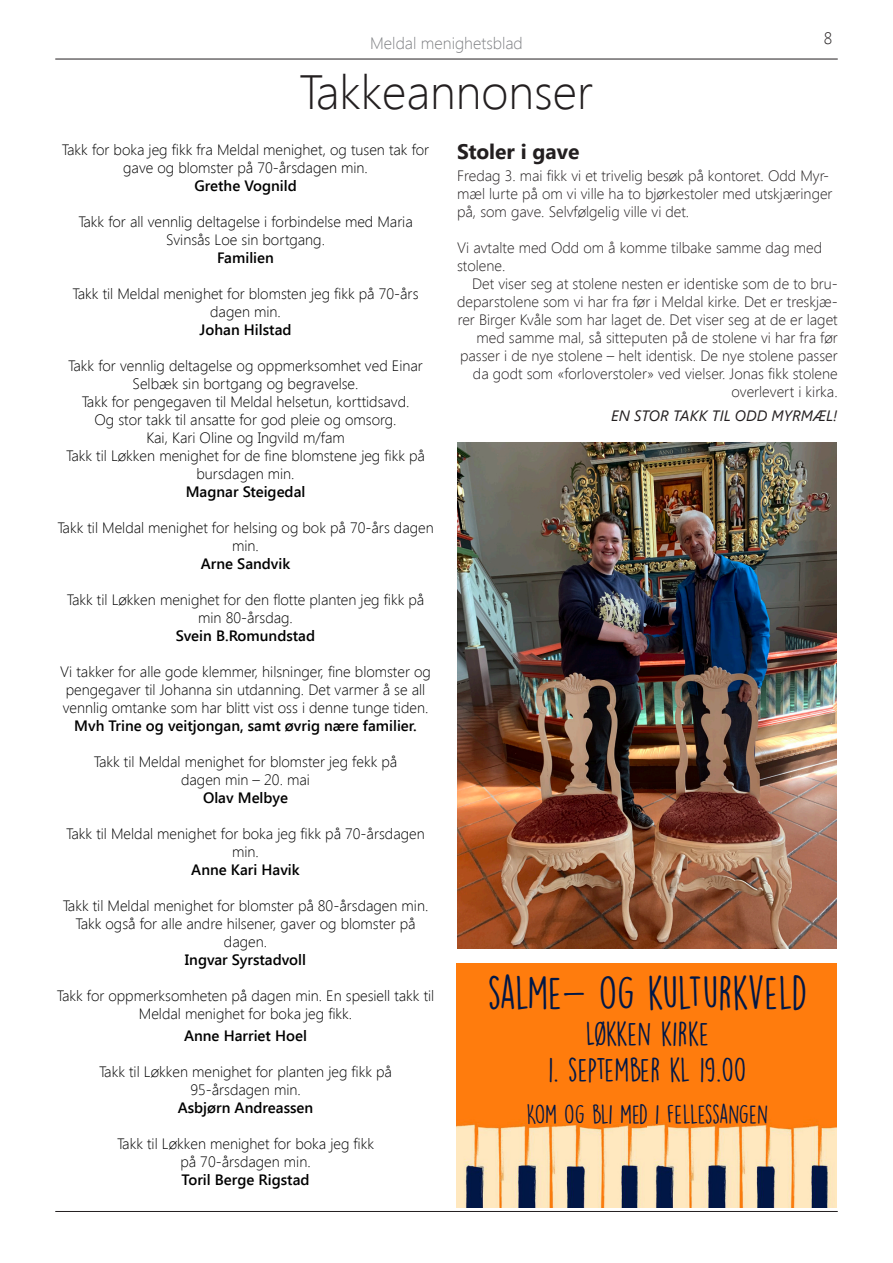
<style>
.page{position:relative;width:893px;height:1263px;background:#fff}
.page>*{position:absolute;margin:0;border:0;box-sizing:border-box;transform-origin:0 0}
.t1{font:300 48px "Segoe UI";color:#231f20}
.t2{font:42px "DK Lemon Yellow Sun";letter-spacing:-.01em;color:#011746}
.t3{font:30px "DK Lemon Yellow Sun";color:#011746}
.t4{font:30px "DK Lemon Yellow Sun";letter-spacing:-.02em;color:#011746}
.t5{font:24px "DK Lemon Yellow Sun";letter-spacing:-.03em;color:#011746}
.t6{font:700 21px "Segoe UI";color:#231f20}
.t7{font:300 16.5px "Segoe UI";color:#808285}
.t8{font:300 16.5px "Segoe UI";color:#231f20}
.t9{font:300 15px/18px "Segoe UI";color:#000;text-align:center}
.t10{font:300 15px/18px "Segoe UI";color:#231f20}
.t11{font:600 15px "Segoe UI";color:#000}
.t12{font:italic 15px "Segoe UI";color:#231f20}
</style>
<div class="page">
<hr style="left:55px;top:59px;width:783px;height:1px;background:#231f20">
<hr style="left:55px;top:1211px;width:783px;height:1px;background:#231f20">
<img style="left:457px;top:443px;width:380px;height:506px">
<div style="left:456px;top:963px;width:381px;height:233px;background:#ff7c0d"></div>
<img style="left:456px;top:1121px;width:381px;height:87px">
<p class="t7" style="left:370px;top:32px;width:154px">Meldal menighetsblad</p>
<p class="t8" style="left:824px;top:27px;width:10px">8</p>
<h1 class="t1" style="left:299px;top:59px;width:295px">Takkeannonser</h1>
<p class="t9" style="left:62px;top:140px;width:369px">Takk for boka jeg fikk fra Meldal menighet, og tusen tak for gave og blomster på 70-årsdagen min.</p>
<p class="t11" style="left:194px;top:175px;width:104px">Grethe Vognild</p>
<p class="t9" style="left:78px;top:212px;width:336px">Takk for all vennlig deltagelse i forbindelse med Maria<br>Svinsås Loe sin bortgang.</p>
<p class="t11" style="left:217px;top:247px;width:58px">Familien</p>
<p class="t9" style="left:73px;top:284px;width:347px">Takk til Meldal menighet for blomsten jeg fikk på 70-års dagen min.</p>
<p class="t11" style="left:200px;top:319px;width:93px">Johan Hilstad</p>
<p class="t9" style="left:66px;top:356px;width:360px">Takk for vennlig deltagelse og oppmerksomhet ved Einar Selbæk sin bortgang og begravelse.<br>Takk for pengegaven til Meldal helsetun, korttidsavd.<br>Og stor takk til ansatte for god pleie og omsorg.<br>Kai, Kari Oline og Ingvild m/fam<br>Takk til Løkken menighet for de fine blomstene jeg fikk på bursdagen min.</p>
<p class="t11" style="left:186px;top:481px;width:121px">Magnar Steigedal</p>
<p class="t9" style="left:57px;top:518px;width:378px">Takk til Meldal menighet for helsing og bok på 70-års dagen min.</p>
<p class="t11" style="left:201px;top:553px;width:91px">Arne Sandvik</p>
<p class="t9" style="left:67px;top:590px;width:359px">Takk til Løkken menighet for den flotte planten jeg fikk på min 80-årsdag.</p>
<p class="t11" style="left:176px;top:625px;width:141px">Svein B.Romundstad</p>
<p class="t9" style="left:60px;top:662px;width:372px;text-align:left">Vi takker for alle gode klemmer, hilsninger, fine blomster og pengegaver til Johanna sin utdanning. Det varmer å se all vennlig omtanke som har blitt vist oss i denne tunge tiden.</p>
<p class="t11" style="left:74px;top:715px;width:344px">Mvh Trine og veitjongan, samt øvrig nære familier.</p>
<p class="t9" style="left:94px;top:752px;width:305px">Takk til Meldal menighet for blomster jeg fekk på dagen min – 20. mai</p>
<p class="t11" style="left:203px;top:787px;width:87px">Olav Melbye</p>
<p class="t9" style="left:66px;top:824px;width:360px">Takk til Meldal menighet for boka jeg fikk på 70-årsdagen min.</p>
<p class="t11" style="left:191px;top:859px;width:110px">Anne Kari Havik</p>
<p class="t9" style="left:63px;top:896px;width:367px">Takk til Meldal menighet for blomster på 80-årsdagen min.<br>Takk også for alle andre hilsener, gaver og blomster på dagen.</p>
<p class="t11" style="left:185px;top:949px;width:123px">Ingvar Syrstadvoll</p>
<p class="t9" style="left:57px;top:986px;width:379px">Takk for oppmerksomheten på dagen min. En spesiell takk til<br>Meldal menighet for boka jeg fikk.</p>
<p class="t11" style="left:184px;top:1025px;width:124px">Anne Harriet Hoel</p>
<p class="t9" style="left:99px;top:1062px;width:294px">Takk til Løkken menighet for planten jeg fikk på<br>95-årsdagen min.</p>
<p class="t11" style="left:178px;top:1097px;width:137px">Asbjørn Andreassen</p>
<p class="t9" style="left:117px;top:1134px;width:258px">Takk til Løkken menighet for boka jeg fikk på 70-årsdagen min.</p>
<p class="t11" style="left:182px;top:1169px;width:129px">Toril Berge Rigstad</p>
<h3 class="t6" style="left:457px;top:137px;width:124px">Stoler i gave</h3>
<p class="t10" style="left:457px;top:167px;width:377px">Fredag 3. mai fikk vi et trivelig besøk på kontoret. Odd Myr&shy;mæl lurte på om vi ville ha to bjørkestoler med utskjæringer på, som gave. Selvfølgelig ville vi det.</p>
<p class="t10" style="left:457px;top:239px;width:367px">Vi avtalte med Odd om å komme tilbake samme dag med stolene.</p>
<p class="t10" style="left:457px;top:275px;width:382px;text-align:right">Det viser seg at stolene nesten er identiske som de to bru&shy;deparstolene som vi har fra før i Meldal kirke. Det er treskjæ&shy;rer Birger Kvåle som har laget de. Det viser seg at de er laget med samme mal, så sitteputen på de stolene vi har fra før passer i de nye stolene – helt identisk. De nye stolene passer da godt som «forloverstoler» ved vielser. Jonas fikk stolene overlevert i kirka.</p>
<p class="t12" style="left:611px;top:406px;width:228px">EN STOR TAKK TIL ODD MYRMÆL!</p>
<h2 class="t2" style="left:487px;top:967px;width:321px">SALME- OG KULTURKVELD</h2>
<h3 class="t4" style="left:586px;top:1015px;width:125px">LØKKEN KIRKE</h3>
<h3 class="t3" style="left:548px;top:1051px;width:199px">1. SEPTEMBER KL 19.00</h3>
<h3 class="t5" style="left:527px;top:1100px;width:243px">KOM OG BLI MED I FELLESSANGEN</h3>
</div>
